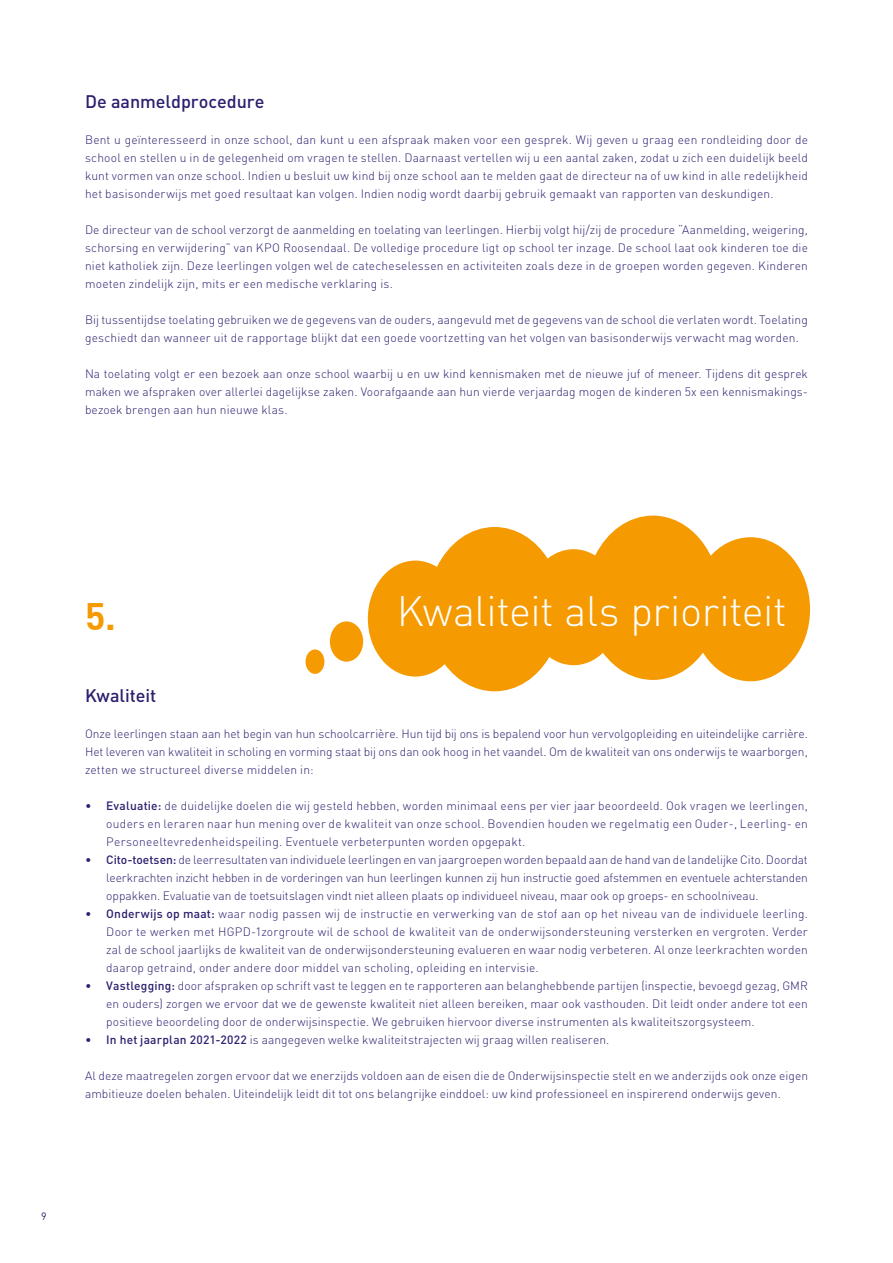
<style>
.page{position:relative;width:893px;height:1263px;background:#fff}
.page>*{position:absolute;margin:0;border:0;box-sizing:border-box;transform-origin:0 0}
.t1{font:300 42px "DIN Pro";letter-spacing:-.01em;color:#fff}
.t2{font:37.5px "DIN Bold";color:#f59a00}
.t3{font:500 18px "DIN Pro";color:#2a206f}
.t4{font:300 12px/18px "DIN Pro";letter-spacing:.01em;color:#2a206f;text-align:justify}
.t5{font:10.5px "DIN";color:#2a206f}
.s1{font-weight:500}
</style>
<div class="page">
<div style="left:330px;top:621px;width:33px;height:41px;background:#f59a00;border-radius:50%"></div>
<svg style="left:368px;top:516px;width:352px;height:175px;fill:#f59a00"></svg>
<div style="left:691px;top:537px;width:119px;height:144px;background:#f59a00;border-radius:50%"></div>
<div style="left:306px;top:649px;width:18px;height:25px;background:#f59a00;border-radius:50%"></div>
<h3 class="t3" style="left:85px;top:89px;width:181px">De aanmeldprocedure</h3>
<p class="t4" style="left:85px;top:130px;width:724px">Bent u geïnteresseerd in onze school, dan kunt u een afspraak maken voor een gesprek. Wij geven u graag een rondleiding door de school en stellen u in de gelegenheid om vragen te stellen. Daarnaast vertellen wij u een aantal zaken, zodat u zich een duidelijk beeld kunt vormen van onze school. Indien u besluit uw kind bij onze school aan te melden gaat de directeur na of uw kind in alle redelijkheid het basisonderwijs met goed resultaat kan volgen. Indien nodig wordt daarbij gebruik gemaakt van rapporten van deskundigen.</p>
<p class="t4" style="left:85px;top:220px;width:724px">De directeur van de school verzorgt de aanmelding en toelating van leerlingen. Hierbij volgt hij/zij de procedure “Aanmelding, weigering, schorsing en verwijdering” van KPO Roosendaal. De volledige procedure ligt op school ter inzage. De school laat ook kinderen toe die niet katholiek zijn. Deze leerlingen volgen wel de catecheselessen en activiteiten zoals deze in de groepen worden gegeven. Kinderen moeten zindelijk zijn, mits er een medische verklaring is.</p>
<p class="t4" style="left:85px;top:310px;width:724px">Bij tussentijdse toelating gebruiken we de gegevens van de ouders, aangevuld met de gegevens van de school die verlaten wordt. Toelating geschiedt dan wanneer uit de rapportage blijkt dat een goede voortzetting van het volgen van basisonderwijs verwacht mag worden.</p>
<p class="t4" style="left:85px;top:364px;width:724px">Na toelating volgt er een bezoek aan onze school waarbij u en uw kind kennismaken met de nieuwe juf of meneer. Tijdens dit gesprek maken we afspraken over allerlei dagelijkse zaken. Voorafgaande aan hun vierde verjaardag mogen de kinderen 5x een kennismakings&shy;bezoek brengen aan hun nieuwe klas.</p>
<h2 class="t2" style="left:85px;top:592px;width:32px">5.</h2>
<h1 class="t1" style="left:397px;top:582px;width:392px">Kwaliteit als prioriteit</h1>
<h3 class="t3" style="left:85px;top:683px;width:73px">Kwaliteit</h3>
<p class="t4" style="left:85px;top:724px;width:724px">Onze leerlingen staan aan het begin van hun schoolcarrière. Hun tijd bij ons is bepalend voor hun vervolgopleiding en uiteindelijke carrière.<br>Het leveren van kwaliteit in scholing en vorming staat bij ons dan ook hoog in het vaandel. Om de kwaliteit van ons onderwijs te waarborgen, zetten we structureel diverse middelen in:</p>
<p class="t4" style="left:106px;top:796px;width:703px;text-indent:-21px">• <span class="s1">Evaluatie:</span> de duidelijke doelen die wij gesteld hebben, worden minimaal eens per vier jaar beoordeeld. Ook vragen we leerlingen, ouders en leraren naar hun mening over de kwaliteit van onze school. Bovendien houden we regelmatig een Ouder-, Leerling- en Personeeltevredenheidspeiling. Eventuele verbeterpunten worden opgepakt.</p>
<p class="t4" style="left:106px;top:850px;width:703px;text-indent:-21px">• <span class="s1">Cito-toetsen:</span> de leerresultaten van individuele leerlingen en van jaargroepen worden bepaald aan de hand van de landelijke Cito. Doordat leerkrachten inzicht hebben in de vorderingen van hun leerlingen kunnen zij hun instructie goed afstemmen en eventuele achterstanden oppakken. Evaluatie van de toetsuitslagen vindt niet alleen plaats op individueel niveau, maar ook op groeps- en schoolniveau.</p>
<p class="t4" style="left:106px;top:904px;width:703px;text-indent:-21px">• <span class="s1">Onderwijs op maat:</span> waar nodig passen wij de instructie en verwerking van de stof aan op het niveau van de individuele leerling.<br>Door te werken met HGPD-1zorgroute wil de school de kwaliteit van de onderwijsondersteuning versterken en vergroten. Verder zal de school jaarlijks de kwaliteit van de onderwijsondersteuning evalueren en waar nodig verbeteren. Al onze leerkrachten worden daarop getraind, onder andere door middel van scholing, opleiding en intervisie.</p>
<p class="t4" style="left:106px;top:976px;width:703px;text-indent:-21px">• <span class="s1">Vastlegging:</span> door afspraken op schrift vast te leggen en te rapporteren aan belanghebbende partijen (inspectie, bevoegd gezag, GMR en ouders) zorgen we ervoor dat we de gewenste kwaliteit niet alleen bereiken, maar ook vasthouden. Dit leidt onder andere tot een positieve beoordeling door de onderwijsinspectie. We gebruiken hiervoor diverse instrumenten als kwaliteitszorgsysteem.</p>
<p class="t4" style="left:85px;top:1030px;width:526px">• <span class="s1">In het jaarplan 2021-2022</span> is aangegeven welke kwaliteitstrajecten wij graag willen realiseren.</p>
<p class="t4" style="left:85px;top:1066px;width:724px">Al deze maatregelen zorgen ervoor dat we enerzijds voldoen aan de eisen die de Onderwijsinspectie stelt en we anderzijds ook onze eigen ambitieuze doelen behalen. Uiteindelijk leidt dit tot ons belangrijke einddoel: uw kind professioneel en inspirerend onderwijs geven.</p>
<p class="t5" style="left:41px;top:1210px;width:7px">9</p>
</div>
